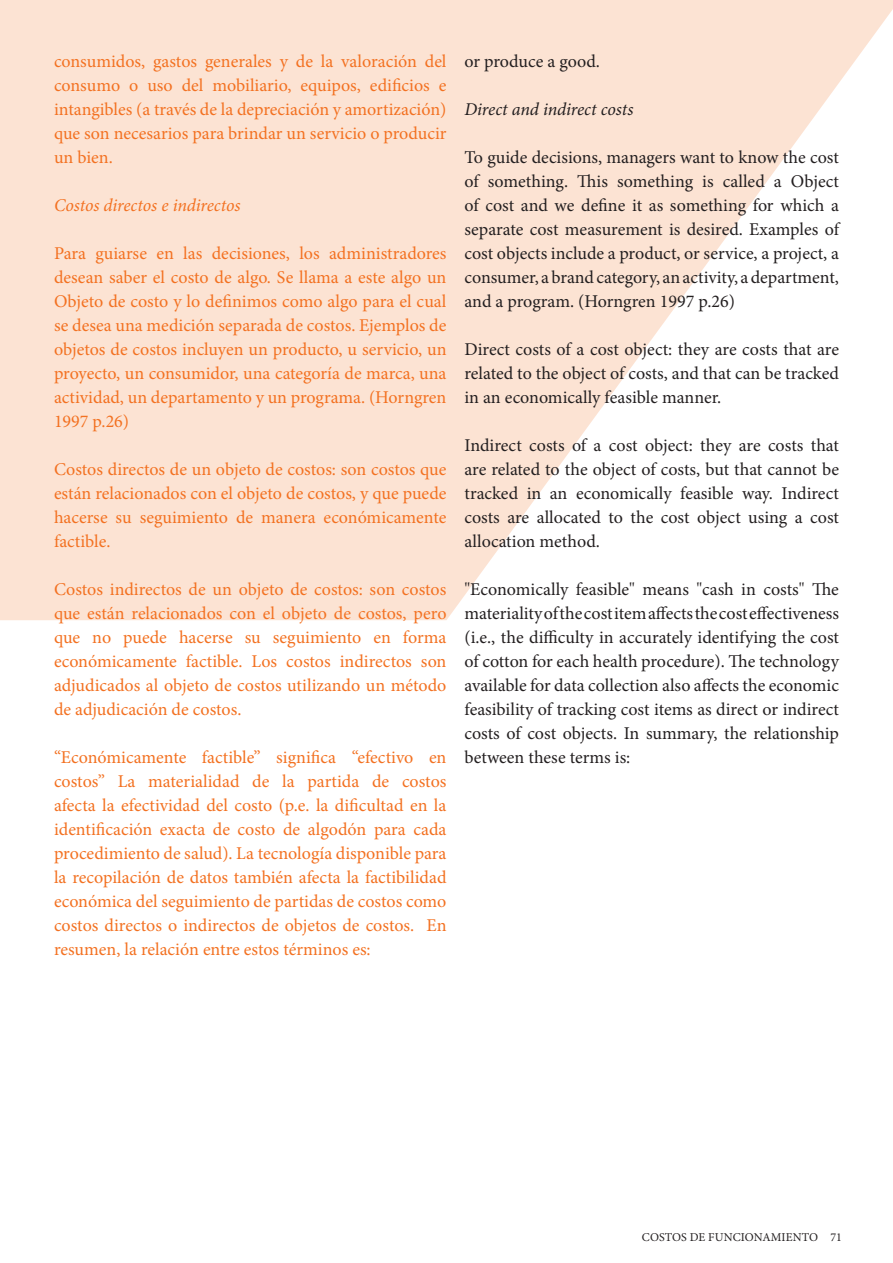
<style>
.page{position:relative;width:893px;height:1263px;background:#fff}
.page>*{position:absolute;margin:0;border:0;box-sizing:border-box;transform-origin:0 0}
.t1{font:18px/24px "Minion Pro";color:#f37121;text-align:justify}
.t2{font:18px/24px "Minion Pro";color:#231f20;text-align:justify}
.t3{font:italic 18px "Minion Pro";letter-spacing:-.01em;color:#f37121}
.t4{font:italic 18px "Minion Pro";letter-spacing:-.005em;color:#231f20}
.t5{font:12px "Minion Pro";letter-spacing:.01em;color:#231f20}
</style>
<div class="page">
<svg style="left:0;top:0;width:893px;height:620px;fill:#fce3d3"></svg>
<p class="t1" style="left:54px;top:49px;width:394px">consumidos, gastos generales y de la valoración del consumo o uso del mobiliario, equipos, edificios e intangibles (a través de la depreciación y amortización) que son necesarios para brindar un servicio o producir un bien.</p>
<p class="t3" style="left:54px;top:193px;width:188px">Costos directos e indirectos</p>
<p class="t1" style="left:54px;top:241px;width:394px">Para guiarse en las decisiones, los administradores desean saber el costo de algo. Se llama a este algo un Objeto de costo y lo definimos como algo para el cual se desea una medición separada de costos. Ejemplos de objetos de costos incluyen un producto, u servicio, un proyecto, un consumidor, una categoría de marca, una actividad, un departamento y un programa. (Horngren 1997 p.26)</p>
<p class="t1" style="left:54px;top:457px;width:394px">Costos directos de un objeto de costos: son costos que están relacionados con el objeto de costos, y que puede hacerse su seguimiento de manera económicamente factible.</p>
<p class="t1" style="left:54px;top:577px;width:394px">Costos indirectos de un objeto de costos: son costos que están relacionados con el objeto de costos, pero que no puede hacerse su seguimiento en forma económicamente factible. Los costos indirectos son adjudicados al objeto de costos utilizando un método de adjudicación de costos.</p>
<p class="t1" style="left:54px;top:745px;width:394px">“Económicamente factible” significa “efectivo en costos” La materialidad de la partida de costos afecta la efectividad del costo (p.e. la dificultad en la identificación exacta de costo de algodón para cada procedimiento de salud). La tecnología disponible para la recopilación de datos también afecta la factibilidad económica del seguimiento de partidas de costos como costos directos o indirectos de objetos de costos. En resumen, la relación entre estos términos es:</p>
<p class="t2" style="left:464px;top:49px;width:137px">or produce a good.</p>
<p class="t4" style="left:464px;top:97px;width:170px">Direct and indirect costs</p>
<p class="t2" style="left:464px;top:145px;width:376px">To guide decisions, managers want to know the cost of something. This something is called a Object of cost and we define it as something for which a separate cost measurement is desired. Examples of cost objects include a product, or service, a project, a consumer, a brand category, an activity, a department, and a program. (Horngren 1997 p.26)</p>
<p class="t2" style="left:464px;top:337px;width:376px">Direct costs of a cost object: they are costs that are related to the object of costs, and that can be tracked in an economically feasible manner.</p>
<p class="t2" style="left:464px;top:433px;width:376px">Indirect costs of a cost object: they are costs that are related to the object of costs, but that cannot be tracked in an economically feasible way. Indirect costs are allocated to the cost object using a cost allocation method.</p>
<p class="t2" style="left:464px;top:577px;width:376px">"Economically feasible" means "cash in costs" The materiality of the cost item affects the cost effectiveness (i.e., the difficulty in accurately identifying the cost of cotton for each health procedure). The technology available for data collection also affects the economic feasibility of tracking cost items as direct or indirect costs of cost objects. In summary, the relationship between these terms is:</p>
<p class="t5" style="left:642px;top:1229px;width:202px">COSTOS DE FUNCIONAMIENTO 71</p>
</div>
